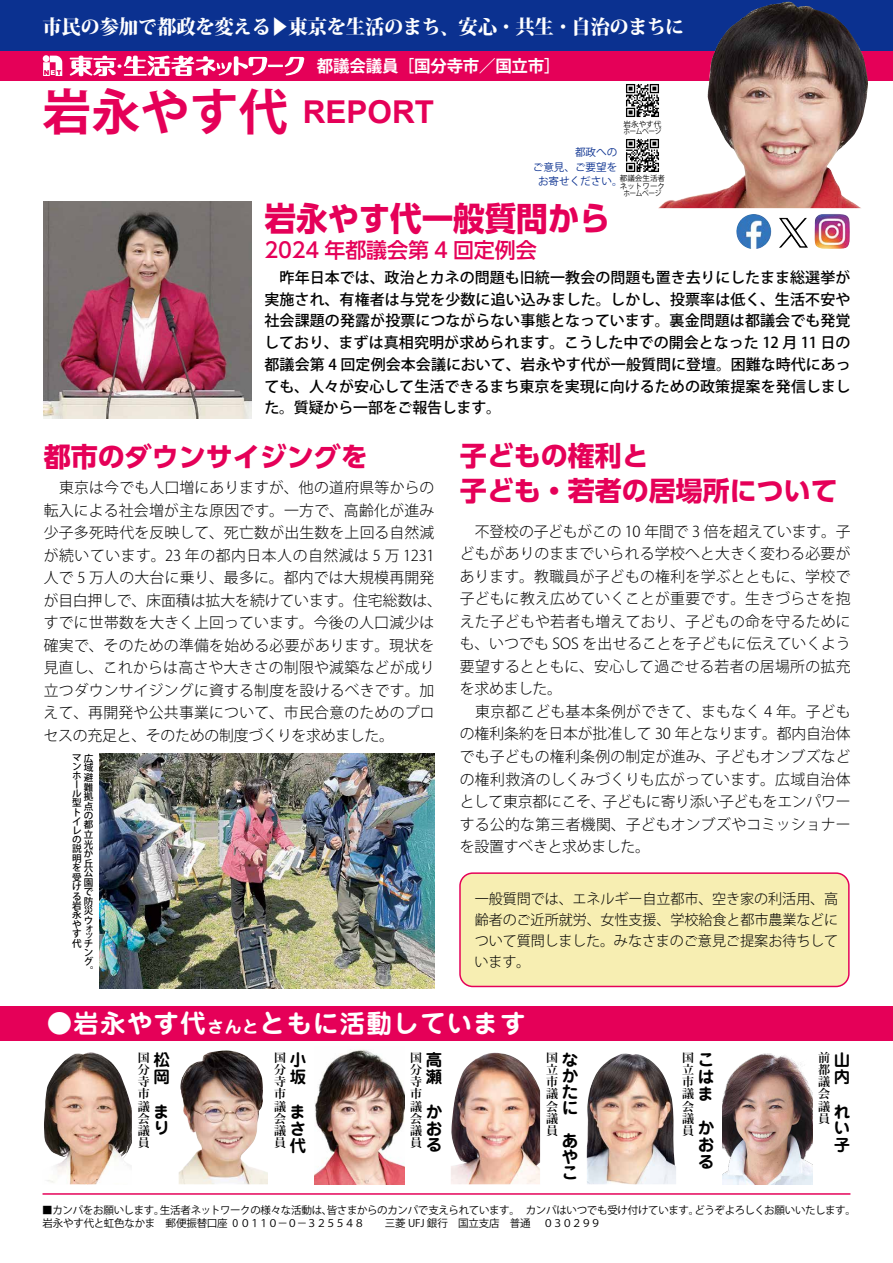
<style>
.page{position:relative;width:893px;height:1263px;background:#fff}
.page>*{position:absolute;margin:0;border:0;box-sizing:border-box;transform-origin:0 0}
.t1{font:700 33px "UD Shin Go Pro";letter-spacing:-.005em;color:#e50058;scale:.96 1}
.t2{font:700 31.5px "Arial";color:#e50058}
.t3{font:700 27px/34.5px "UD Shin Go Pro";color:#e50058}
.t4{font:700 25.5px "Jun 501 Pro";letter-spacing:.05em;color:#fff}
.t5{font:500 21px "UD Shin Go Pro";letter-spacing:-.005em;color:#e50058}
.t6{font:800 19.65px "Koz Min Pro";letter-spacing:-.02em;color:#fff}
.t7{font:700 16.5px/16.8px "Jun 501 Pro";color:#000}
.t8{font:700 16.5px "Koz Go Pro";letter-spacing:-.01em;color:#fff}
.t9{font:300 15px/22.5px "Koz Go Pro";letter-spacing:.015em;color:#000}
.t10{font:500 15px/21.8px "Koz Go Pro";color:#000;text-align:justify}
.t11{font:300 14.25px/21px "Koz Go Pro";letter-spacing:-.005em;color:#000;text-align:justify}
.t12{font:700 12px/12px "Koz Min Pro";color:#000;text-align:justify}
.t13{font:10.5px/13.5px "Koz Go Pro";letter-spacing:-.03em;color:#000}
.t14{font:10.5px "Koz Go Pro";color:#0b3190}
.t15{font:500 9.6px/9.3px "Koz Go Pro";color:#000}
.t16{font:7.5px/7.5px "Koz Go Pro";color:#000;text-align:center}
.t17{font:7.5px/7.5px "Koz Go Pro";letter-spacing:-.045em;color:#000}
.s1{font-family:"Koz Go Pro";font-size:49.05px}
.s2{font-size:16.5px}
</style>
<div class="page">
<img style="left:779px;top:218px;width:29px;height:30px">
<img style="left:736px;top:214px;width:35px;height:35px">
<img style="left:814px;top:214px;width:36px;height:35px">
<img style="left:44px;top:1052px;width:88px;height:132px">
<img style="left:179px;top:1050px;width:89px;height:134px">
<img style="left:315px;top:1049px;width:89px;height:135px">
<img style="left:451px;top:1053px;width:89px;height:131px">
<img style="left:587px;top:1053px;width:89px;height:131px">
<img style="left:723px;top:1053px;width:89px;height:131px">
<div style="left:0;top:51px;width:893px;height:30px;background:#e50058"></div>
<div style="left:0;top:0;width:893px;height:51px;background:#0b3190"></div>
<img style="left:658px;top:2px;width:210px;height:206px">
<img style="left:626px;top:81px;width:36px;height:39px">
<img style="left:626px;top:135px;width:36px;height:39px">
<svg style="left:43px;top:56px;width:19px;height:20px"></svg>
<svg style="left:70px;top:56px;width:234px;height:20px"></svg>
<hr style="left:43px;top:1193px;width:807px;height:2px;background:#e50058">
<img style="left:43px;top:202px;width:208px;height:216px">
<div style="left:460px;top:873px;width:389px;height:113px;background:#f7eeb2;border-radius:13px"></div>
<div style="left:459px;top:872px;width:391px;height:115px;border:1px solid #e50058;border-radius:13px"></div>
<img style="left:100px;top:753px;width:334px;height:236px">
<div style="left:0;top:1006px;width:893px;height:34px;background:#e50058"></div>
<h3 class="t6" style="left:42px;top:12px;width:644px">市民の参加で都政を変える▶東京を生活のまち、安心・共生・自治のまちに</h3>
<p class="t8" style="left:317px;top:55px;width:245px">都議会議員［国分寺市／国立市］</p>
<h2 class="t2" style="left:43px;top:90px;width:393px"><span class="s1">岩永やす代</span> REPORT</h2>
<p class="t17" style="left:623px;top:120px;width:40px">岩永やす代ホームページ</p>
<p class="t16" style="left:620px;top:175px;width:47px">都議会生活者ネットワークホームページ</p>
<p class="t14" style="left:575px;top:146px;width:44px">都政への</p>
<p class="t14" style="left:533px;top:160px;width:86px">ご意見、ご要望を</p>
<p class="t14" style="left:538px;top:174px;width:86px">お寄せください。</p>
<h1 class="t1" style="left:264px;top:191px;width:362px">岩永やす代一般質問から</h1>
<h3 class="t5" style="left:264px;top:233px;width:274px">2024 年都議会第 4 回定例会</h3>
<p class="t10" style="left:264px;top:267px;width:588px">　昨年日本では、政治とカネの問題も旧統一教会の問題も置き去りにしたまま総選挙が実施され、有権者は与党を少数に追い込みました。しかし、投票率は低く、生活不安や社会課題の発露が投票につながらない事態となっています。裏金問題は都議会でも発覚しており、まずは真相究明が求められます。こうした中での開会となった 12 月 11 日の都議会第 4 回定例会本会議において、岩永やす代が一般質問に登壇。困難な時代にあっても、人々が安心して生活できるまち東京を実現に向けるための政策提案を発信しました。質疑から一部をご報告します。</p>
<h3 class="t3" style="left:44px;top:438px;width:326px">都市のダウンサイジングを</h3>
<p class="t9" style="left:44px;top:477px;width:400px">　東京は今でも人口増にありますが、他の道府県等からの転入による社会増が主な原因です。一方で、高齢化が進み少子多死時代を反映して、死亡数が出生数を上回る自然減が続いています。23 年の都内日本人の自然減は 5 万 1231人で 5 万人の大台に乗り、最多に。都内では大規模再開発が目白押しで、床面積は拡大を続けています。住宅総数は、すでに世帯数を大きく上回っています。今後の人口減少は確実で、そのための準備を始める必要があります。現状を見直し、これからは高さや大きさの制限や減築などが成り立つダウンサイジングに資する制度を設けるべきです。加えて、再開発や公共事業について、市民合意のためのプロセスの充足と、そのための制度づくりを求めました。</p>
<p class="t15" style="left:72px;top:754px;width:23px">マ広ン<br>ホ<br>ー<br>ル<br>型<br>ト<br>イ<br>レ<br>の<br>説<br>明<br>を<br>受<br>け<br>る<br>岩<br>永<br>や<br>す<br>代チ</p>
<p class="t15" style="left:84px;top:764px;width:11px;text-align:justify">域避難拠点の都立光が丘公園で防災ウ</p>
<p class="t15" style="left:84px;top:925px;width:10px;line-height:7.4px">ォッ</p>
<p class="t15" style="left:84px;top:949px;width:11px;line-height:8.9px;text-align:justify">ング。</p>
<h3 class="t3" style="left:460px;top:438px;width:380px">子どもの権利と<br>子ども・若者の居場所について</h3>
<p class="t9" style="left:460px;top:520px;width:393px">　不登校の子どもがこの 10 年間で 3 倍を超えています。子どもがありのままでいられる学校へと大きく変わる必要があります。教職員が子どもの権利を学ぶとともに、学校で子どもに教え広めていくことが重要です。生きづらさを抱えた子どもや若者も増えており、子どもの命を守るためにも、いつでも SOS を出せることを子どもに伝えていくよう要望するとともに、安心して過ごせる若者の居場所の拡充を求めました。<br>　東京都こども基本条例ができて、まもなく 4 年。子どもの権利条約を日本が批准して 30 年となります。都内自治体でも子どもの権利条例の制定が進み、子どもオンブズなどの権利救済のしくみづくりも広がっています。広域自治体として東京都にこそ、子どもに寄り添い子どもをエンパワーする公的な第三者機関、子どもオンブズやコミッショナーを設置すべきと求めました。</p>
<p class="t11" style="left:475px;top:888px;width:365px">一般質問では、エネルギー自立都市、空き家の利活用、高齢者のご近所就労、女性支援、学校給食と都市農業などについて質問しました。みなさまのご意見ご提案お待ちしています。</p>
<h3 class="t4" style="left:47px;top:1003px;width:481px">●岩永やす代<span class="s2">さんと</span>ともに活動しています</h3>
<p class="t12" style="left:274px;top:1051px;width:13px">国分寺市議会議員</p>
<p class="t7" style="left:426px;top:1050px;width:17px">高瀬</p>
<p class="t12" style="left:818px;top:1051px;width:13px">前都議会議員</p>
<p class="t12" style="left:138px;top:1051px;width:13px">国分寺市議会議員</p>
<p class="t7" style="left:290px;top:1050px;width:17px">小坂</p>
<p class="t7" style="left:154px;top:1050px;width:17px">松岡</p>
<p class="t7" style="left:154px;top:1101px;width:15px">まり</p>
<p class="t12" style="left:682px;top:1051px;width:13px">国立市議会議員</p>
<p class="t7" style="left:834px;top:1050px;width:17px">山内</p>
<p class="t12" style="left:410px;top:1051px;width:13px">国分寺市議会議員</p>
<p class="t7" style="left:562px;top:1050px;width:18px;line-height:16px;text-align:justify">なかたに</p>
<p class="t12" style="left:546px;top:1051px;width:13px">国立市議会議員</p>
<p class="t7" style="left:698px;top:1050px;width:17px;text-align:justify">こはま</p>
<p class="t7" style="left:834px;top:1101px;width:17px;text-align:justify">れい子</p>
<p class="t7" style="left:290px;top:1101px;width:17px">まさ代</p>
<p class="t7" style="left:426px;top:1101px;width:18px;text-align:justify">かおる</p>
<p class="t7" style="left:698px;top:1118px;width:18px;text-align:justify">かおる</p>
<p class="t7" style="left:562px;top:1131px;width:17px;line-height:16px;text-align:justify">あやこ</p>
<p class="t13" style="left:42px;top:1203px;width:815px">■カンパをお願いします。生活者ネットワークの様々な活動は、皆さまからのカンパで支えられています。　カンパはいつでも受け付けています。どうぞよろしくお願いいたします。岩永やす代と虹色なかま　郵便振替口座 0 ０１１０－０－３２５５４８　　三菱 UFJ 銀行　国立支店　普通 　０３０２９９</p>
</div>
